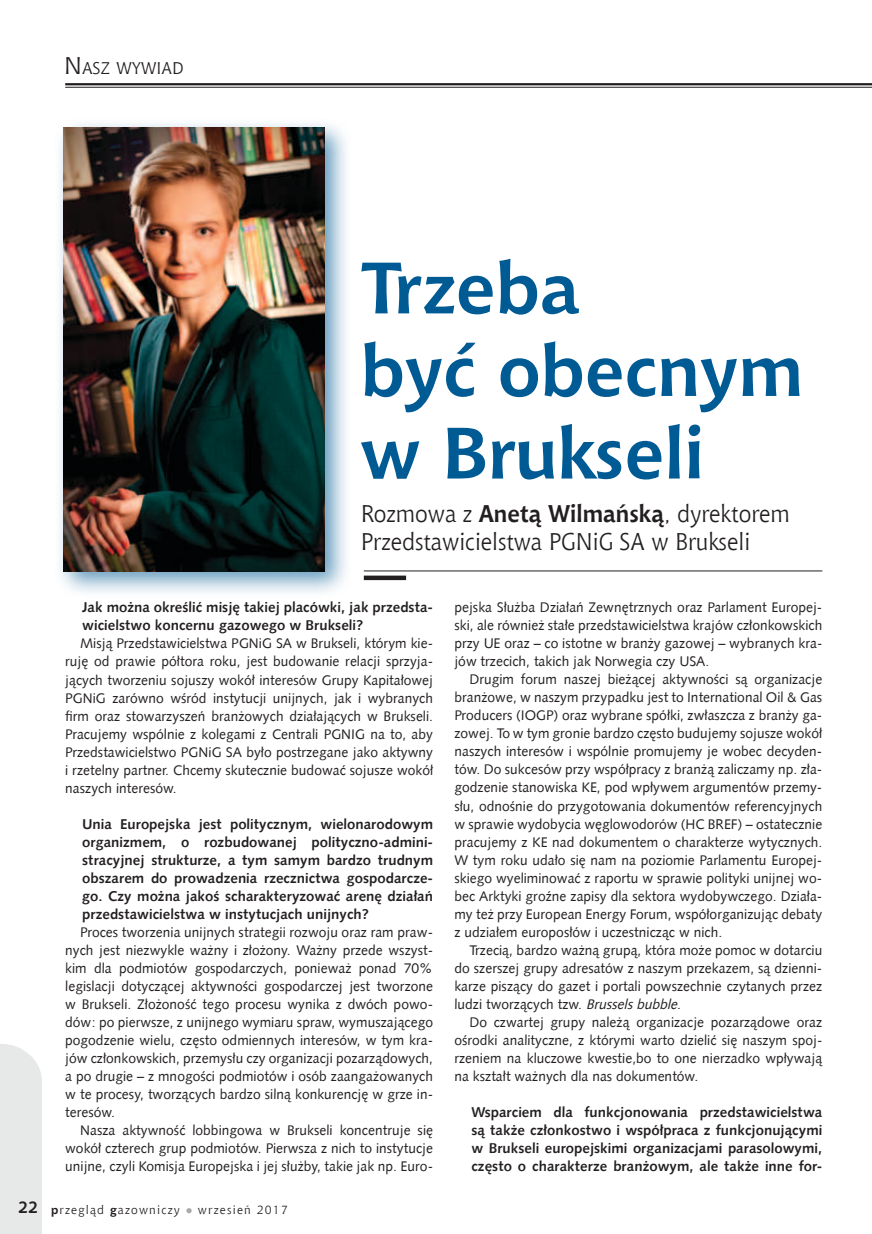
<style>
.page{position:relative;width:872px;height:1234px;background:#fff}
.page>*{position:absolute;margin:0;border:0;box-sizing:border-box;transform-origin:0 0}
.t1{font:700 72px/82.5px "Chianti EU";color:#005b94}
.t2{font:24px/28.5px "Chianti EU";color:#231f20;scale:.95 1}
.t3{font:16.8px "Chianti EU";color:#231f20}
.t4{font:700 14.25px/18px "Humanst 531 EU";color:#231f20;text-align:justify}
.t5{font:13.95px/18px "Humanst 531 EU";color:#231f20;text-align:justify}
.t6{font:12px "Chianti EU";letter-spacing:.1em;color:#231f20}
.s1{font-size:24px}
.s2{font-weight:700}
.s3{font-weight:700;font-size:16.5px}
.s4{color:#a7a9ac}
.s5{font-style:italic}
</style>
<div class="page">
<div style="left:0;top:1044px;width:42px;height:189px;background:#e7e8e8"></div>
<hr style="left:65px;top:83px;width:807px;height:2px;background:#231f20">
<hr style="left:65px;top:87px;width:807px;height:1px;background:#231f20">
<hr style="left:364px;top:570px;width:458px;height:1px;background:#231f20">
<div style="left:364px;top:575px;width:42px;height:5px;background:#231f20"></div>
<div style="left:53px;top:116px;width:298px;height:482px;background:#005b94;opacity:.6"></div>
<img style="left:64px;top:128px;width:261px;height:443px">
<p class="t3" style="left:64px;top:57px;width:121px"><span class="s1">N</span> ASZ WYWIAD</p>
<h1 class="t1" style="left:361px;top:249px;width:444px">Trzeba<br>być obecnym w Brukseli</h1>
<h2 class="t2" style="left:361px;top:499px;width:453px">Rozmowa z <span class="s2">Anetą Wilmańską</span>, dyrektorem<br>Przedstawicielstwa PGNiG SA w Brukseli</h2>
<p class="t4" style="left:82px;top:598px;width:352px">Jak można określić misję takiej placówki, jak przedsta&shy;wicielstwo koncernu gazowego w Brukseli?</p>
<p class="t5" style="left:65px;top:634px;width:369px;text-indent:15px">Misją Przedstawicielstwa PGNiG SA w Brukseli, którym kie&shy;ruję od prawie półtora roku, jest budowanie relacji sprzyja&shy;jących tworzeniu sojuszy wokół interesów Grupy Kapitałowej PGNiG zarówno wśród instytucji unijnych, jak i wybranych firm oraz stowarzyszeń branżowych działających w Brukseli.<br>Pracujemy wspólnie z kolegami z Centrali PGNIG na to, aby Przedstawicielstwo PGNiG SA było postrzegane jako aktywny i rzetelny partner. Chcemy skutecznie budować sojusze wokół naszych interesów.</p>
<p class="t4" style="left:82px;top:814px;width:352px">Unia Europejska jest politycznym, wielonarodowym organizmem, o rozbudowanej polityczno-admini&shy;stracyjnej strukturze, a tym samym bardzo trudnym obszarem do prowadzenia rzecznictwa gospodarcze&shy;go. Czy można jakoś scharakteryzować arenę działań przedstawicielstwa w instytucjach unijnych?</p>
<p class="t5" style="left:65px;top:922px;width:369px;text-indent:15px">Proces tworzenia unijnych strategii rozwoju oraz ram praw&shy;nych jest niezwykle ważny i złożony. Ważny przede wszyst&shy;kim dla podmiotów gospodarczych, ponieważ ponad 70% legislacji dotyczącej aktywności gospodarczej jest tworzone w Brukseli. Złożoność tego procesu wynika z dwóch powo&shy;dów: po pierwsze, z unijnego wymiaru spraw, wymuszającego pogodzenie wielu, często odmiennych interesów, w tym kra&shy;jów członkowskich, przemysłu czy organizacji pozarządowych, a po drugie – z mnogości podmiotów i osób zaangażowanych w te procesy, tworzących bardzo silną konkurencję w grze in&shy;teresów.</p>
<p class="t5" style="left:65px;top:1120px;width:369px;text-indent:15px">Nasza aktywność lobbingowa w Brukseli koncentruje się wokół czterech grup podmiotów. Pierwsza z nich to instytucje unijne, czyli Komisja Europejska i jej służby, takie jak np. Euro-</p>
<p class="t6" style="left:18px;top:1201px;width:271px"><span class="s3">22</span> <span class="s2">p</span>rzegląd <span class="s2">g</span>azowniczy <span class="s4">●</span> wrzesień 2017</p>
<p class="t5" style="left:454px;top:598px;width:369px">pejska Służba Działań Zewnętrznych oraz Parlament Europej&shy;ski, ale również stałe przedstawicielstwa krajów członkowskich przy UE oraz – co istotne w branży gazowej – wybranych kra&shy;jów trzecich, takich jak Norwegia czy USA.</p>
<p class="t5" style="left:454px;top:670px;width:369px;text-indent:15px">Drugim forum naszej bieżącej aktywności są organizacje branżowe, w naszym przypadku jest to International Oil &amp; Gas Producers (IOGP) oraz wybrane spółki, zwłaszcza z branży ga&shy;zowej. To w tym gronie bardzo często budujemy sojusze wokół naszych interesów i wspólnie promujemy je wobec decyden&shy;tów. Do sukcesów przy współpracy z branżą zaliczamy np. zła&shy;godzenie stanowiska KE, pod wpływem argumentów przemy&shy;słu, odnośnie do przygotowania dokumentów referencyjnych w sprawie wydobycia węglowodorów (HC BREF) – ostatecznie pracujemy z KE nad dokumentem o charakterze wytycznych.<br>W tym roku udało się nam na poziomie Parlamentu Europej&shy;skiego wyeliminować z raportu w sprawie polityki unijnej wo&shy;bec Arktyki groźne zapisy dla sektora wydobywczego. Działa&shy;my też przy European Energy Forum, współorganizując debaty z udziałem europosłów i uczestnicząc w nich.</p>
<p class="t5" style="left:454px;top:940px;width:369px;text-indent:15px">Trzecią, bardzo ważną grupą, która może pomoc w dotarciu do szerszej grupy adresatów z naszym przekazem, są dzienni&shy;karze piszący do gazet i portali powszechnie czytanych przez ludzi tworzących tzw. <span class="s5">Brusselsbubble</span>.</p>
<p class="t5" style="left:454px;top:1012px;width:369px;text-indent:15px">Do czwartej grupy należą organizacje pozarządowe oraz ośrodki analityczne, z którymi warto dzielić się naszym spoj&shy;rzeniem na kluczowe kwestie,bo to one nierzadko wpływają na kształt ważnych dla nas dokumentów.</p>
<p class="t4" style="left:471px;top:1102px;width:352px">Wsparciem dla funkcjonowania przedstawicielstwa są także członkostwo i współpraca z funkcjonującymi w Brukseli europejskimi organizacjami parasolowymi, często o charakterze branżowym, ale także inne for-</p>
</div>
